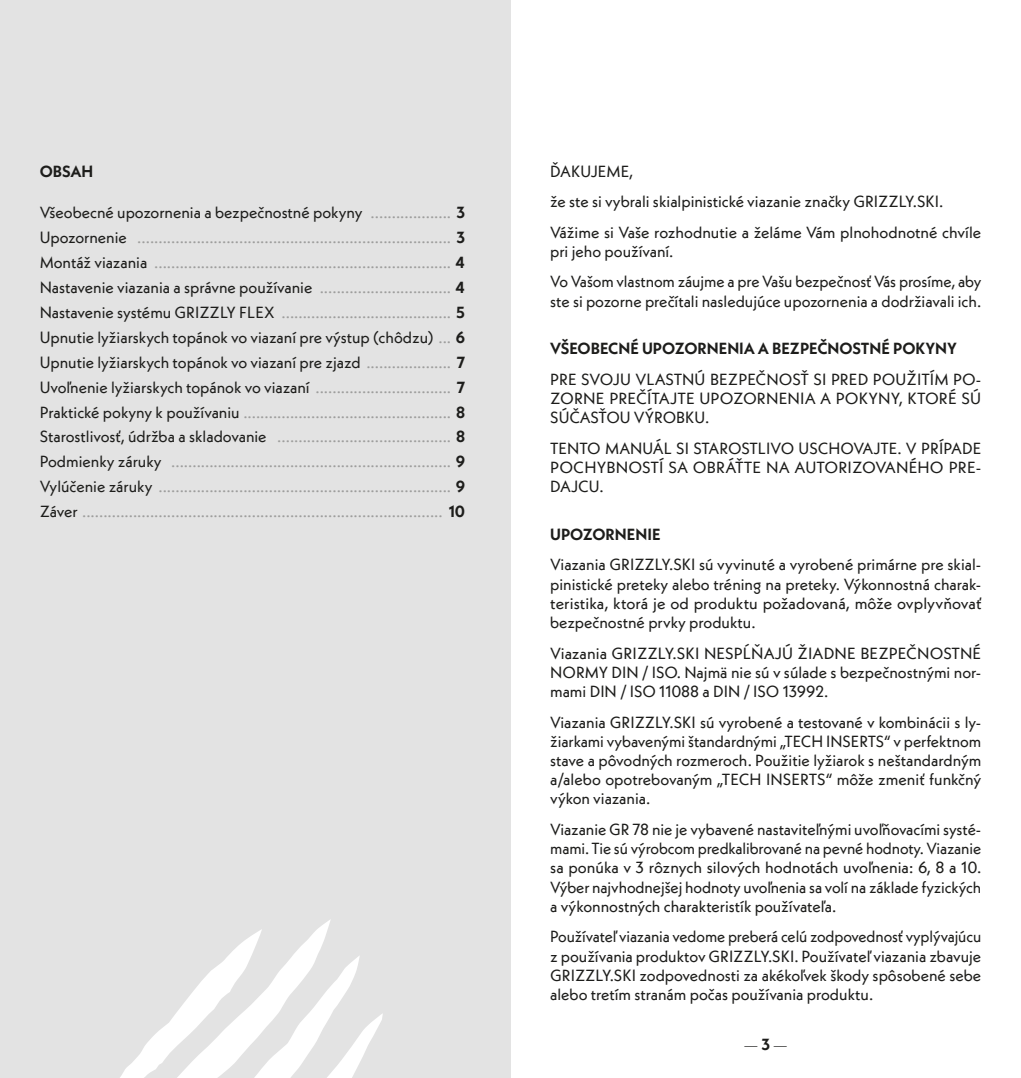
<style>
.page{position:relative;width:1021px;height:1078px;background:#fff}
.page>*{position:absolute;margin:0;border:0;box-sizing:border-box;transform-origin:0 0}
.t1{font:16px/19.2px "Neue Kabel";color:#1d1d1b}
.t2{font:16px/24.8px "Neue Kabel";color:#9d9d9c;text-align:justify}
.t3{font:700 16px "Neue Kabel";color:#1d1d1b}
.s1{color:#1d1d1b}
.s2{font-weight:700;color:#1d1d1b}
</style>
<div class="page">
<div style="left:0;top:0;width:510px;height:1077px;background:#e3e3e3"></div>
<svg style="left:121px;top:919px;width:262px;height:158px"></svg>
<p class="t3" style="left:40px;top:161px;width:55px">OBSAH</p>
<p class="t2" style="left:40px;top:200px;width:427px"><span class="s1">Všeobecné upozornenia a bezpečnostné pokyny</span> ................... <span class="s2">3<br></span><span class="s1">Upozornenie</span> .......................................................................... <span class="s2">3<br></span><span class="s1">Montáž viazania</span> ...................................................................... <span class="s2">4<br></span><span class="s1">Nastavenie viazania a správne používanie</span> ............................... <span class="s2">4<br></span><span class="s1">Nastavenie systému GRIZZLY FLEX</span> ........................................ <span class="s2">5<br></span><span class="s1">Upnutie lyžiarskych topánok vo viazaní pre výstup (chôdzu)</span> ... <span class="s2">6<br></span><span class="s1">Upnutie lyžiarskych topánok vo viazaní pre zjazd</span> .................... <span class="s2">7<br></span><span class="s1">Uvoľnenie lyžiarskych topánok vo viazaní</span> ................................ <span class="s2">7<br></span><span class="s1">Praktické pokyny k používaniu</span> ................................................. <span class="s2">8<br></span><span class="s1">Starostlivosť, údržba a skladovanie</span> ......................................... <span class="s2">8<br></span><span class="s1">Podmienky záruky</span> .................................................................. <span class="s2">9<br></span><span class="s1">Vylúčenie záruky</span> ..................................................................... <span class="s2">9<br></span><span class="s1">Záver</span> ..................................................................................... <span class="s2">10</span></p>
<p class="t1" style="left:550px;top:155px;width:432px;line-height:30.6px">ĎAKUJEME,<br>že ste si vybrali skialpinistické viazanie značky GRIZZLY.SKI.<br>Vážime si Vaše rozhodnutie a želáme Vám plnohodnotné chvíle</p>
<p class="t1" style="left:550px;top:236px;width:432px;line-height:30.6px">pri jeho používaní.<br>Vo Vašom vlastnom záujme a pre Vašu bezpečnosť Vás prosíme, aby</p>
<p class="t1" style="left:550px;top:291px;width:433px">ste si pozorne prečítali nasledujúce upozornenia a dodržiavali ich.</p>
<p class="t3" style="left:550px;top:338px;width:408px">VŠEOBECNÉ UPOZORNENIA A BEZPEČNOSTNÉ POKYNY</p>
<p class="t1" style="left:550px;top:369px;width:8px">PRE</p>
<p class="t1" style="left:581px;top:369px;width:49px">SVOJUVLA</p>
<p class="t1" style="left:665px;top:369px;width:170px">STNÚ BEZPEČNOSŤ SI PRE</p>
<p class="t1" style="left:857px;top:369px;width:22px">D POUŽ</p>
<p class="t1" style="left:917px;top:369px;width:66px">ITÍM PO-</p>
<p class="t1" style="left:550px;top:388px;width:21px">ZORNEPRE</p>
<p class="t1" style="left:636px;top:388px;width:52px">ČÍTAJTEUPO</p>
<p class="t1" style="left:733px;top:388px;width:22px">ZORNEN</p>
<p class="t1" style="left:800px;top:388px;width:15px">IAAPO</p>
<p class="t1" style="left:858px;top:388px;width:70px">KYNY, KTOR</p>
<p class="t1" style="left:948px;top:388px;width:35px">É SÚ</p>
<p class="t1" style="left:550px;top:408px;width:67px">SÚČASŤOUV</p>
<p class="t1" style="left:644px;top:408px;width:66px">ÝROBKU.</p>
<p class="t1" style="left:550px;top:438px;width:10px">TENTO</p>
<p class="t1" style="left:605px;top:438px;width:24px">MANUÁL</p>
<p class="t1" style="left:676px;top:438px;width:36px">SI STARO</p>
<p class="t1" style="left:741px;top:438px;width:40px">STLIVOU</p>
<p class="t1" style="left:809px;top:438px;width:43px">SCHOVA</p>
<p class="t1" style="left:873px;top:438px;width:57px">JTE. V PRÍPA</p>
<p class="t1" style="left:962px;top:438px;width:16px">DE</p>
<p class="t1" style="left:550px;top:457px;width:138px">POCHYBNOSTÍ SAO</p>
<p class="t1" style="left:706px;top:457px;width:48px">BRÁŤTENAAUTOR</p>
<p class="t1" style="left:847px;top:457px;width:27px">IZOVAN</p>
<p class="t1" style="left:908px;top:457px;width:31px">ÉHOPRE</p>
<p class="t1" style="left:975px;top:457px;width:7px">-</p>
<p class="t1" style="left:550px;top:476px;width:55px">DAJCU.</p>
<p class="t3" style="left:550px;top:524px;width:112px">UPOZORNENIE</p>
<p class="t1" style="left:550px;top:555px;width:433px;text-align:justify">Viazania GRIZZLY.SKI sú vyvinuté a vyrobené primárne pre skial&shy;pinistické preteky alebo tréning na preteky. Výkonnostná charak&shy;teristika, ktorá je od produktu požadovaná, môže ovplyvňovať bezpečnostné prvky produktu.</p>
<p class="t1" style="left:550px;top:643px;width:432px">Viazania GRIZZLY.SKI NESPĹŇAJÚ ŽIADNE BEZPEČNOSTN É<br>NOR</p>
<p class="t1" style="left:550px;top:662px;width:432px;text-indent:35px">MY DIN / ISO. Najmä nie sú v súlade s bezpečnostnými nor&shy;mami DIN / ISO 11088 a DIN / ISO 13992.</p>
<p class="t1" style="left:550px;top:712px;width:433px;text-align:justify">Viazania GRIZZLY.SKI sú vyrobené a testované v kombinácii s ly&shy;žiarkami vybavenými štandardnými „TECH INSERTS“ v perfektnom stave a pôvodných rozmeroch. Použitie lyžiarok s neštandardným a/alebo opotrebovaným „TECH IN SERTS“ môže zmeniť funkčný výkon viazania.</p>
<p class="t1" style="left:550px;top:819px;width:433px;text-align:justify">Viazanie GR 78 nie je vybavené nastaviteľnými uvoľňovacími systé&shy;mami. Tie sú výrobcom predkalibrované na pevné hodnoty. Viazanie sa ponúka v 3 rôznych silových hodnotách uvoľnenia: 6, 8 a 10.<br>Výber najvhodnejšej hodnoty uvoľnenia sa volí na základe fyzických a výkonnostných charakteristík používateľa.</p>
<p class="t1" style="left:550px;top:926px;width:432px;text-align:justify">Používateľviazania vedome preberá celú zodpovednosť vyplývajúcu z používania produktov GRIZZLY.SKI. Používateľviazania zbavuje GRIZZLY.SKI zodpovednosti za akékoľvek škody spôsobené sebe alebo tretím stranám počas používania produktu.</p>
</div>
